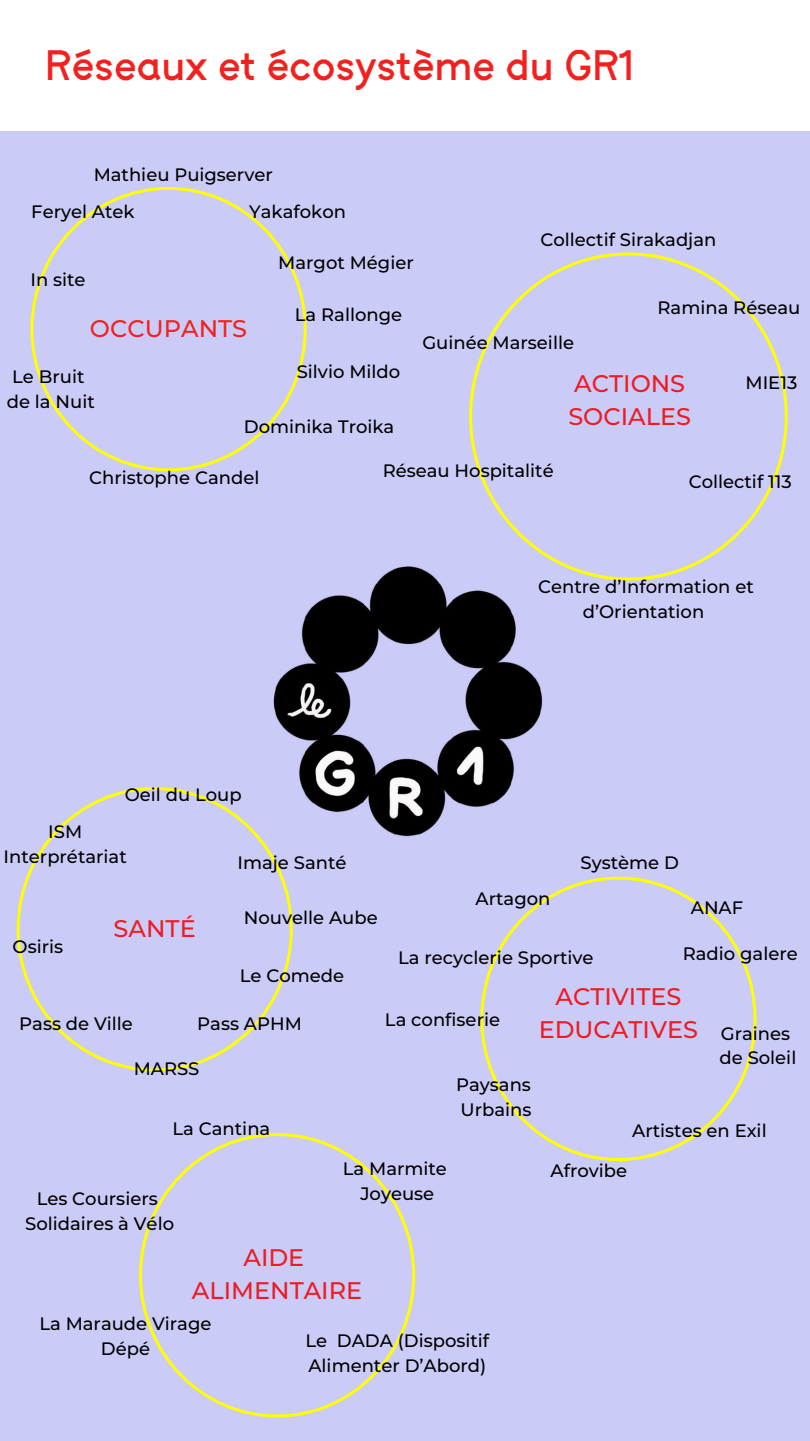
<style>
.page{position:relative;width:810px;height:1441px;background:#fff}
.page>*{position:absolute;margin:0;border:0;box-sizing:border-box;transform-origin:0 0}
.t1{font:40px "Btp";color:#f2211f}
.t2{font:500 24px/33px "Montserrat";color:#ed1c24;text-align:center}
.t3{font:500 24px "Montserrat";color:#f2211f}
.t4{font:500 18px/24.8px "Montserrat";color:#000;text-align:center}
</style>
<div class="page">
<div style="left:0;top:0;width:810px;height:1440px;background:#cbcbf7"></div>
<div style="left:0;top:0;width:810px;height:131px;background:#fff"></div>
<svg style="left:139px;top:1133px;width:276px;height:284px"></svg>
<img style="left:273px;top:566px;width:270px;height:271px">
<svg style="left:480px;top:876px;width:276px;height:284px"></svg>
<svg style="left:469px;top:252px;width:319px;height:328px"></svg>
<svg style="left:17px;top:786px;width:276px;height:285px"></svg>
<svg style="left:30px;top:187px;width:276px;height:284px"></svg>
<h1 class="t1" style="left:45px;top:40px;width:591px">Réseaux et écosystème du GR1</h1>
<p class="t4" style="left:94px;top:162px;width:181px">Mathieu Puigserver</p>
<p class="t4" style="left:31px;top:199px;width:105px">Feryel Atek</p>
<p class="t4" style="left:30px;top:267px;width:57px">In site</p>
<p class="t4" style="left:249px;top:199px;width:98px">Yakafokon</p>
<p class="t4" style="left:278px;top:250px;width:137px">Margot Mégier</p>
<h2 class="t3" style="left:90px;top:313px;width:159px">OCCUPANTS</h2>
<p class="t4" style="left:295px;top:302px;width:109px">La Rallonge</p>
<p class="t4" style="left:12px;top:364px;width:74px">Le Bruit</p>
<p class="t4" style="left:297px;top:359px;width:105px">Silvio Mildo</p>
<p class="t4" style="left:7px;top:389px;width:90px">de la Nuit</p>
<p class="t4" style="left:244px;top:414px;width:152px">Dominika Troika</p>
<p class="t4" style="left:540px;top:227px;width:177px">Collectif Sirakadjan</p>
<p class="t4" style="left:422px;top:330px;width:153px">Guinée Marseille</p>
<p class="t4" style="left:658px;top:295px;width:144px">Ramina Réseau</p>
<h2 class="t2" style="left:568px;top:367px;width:124px;text-align:left">ACTIONS<br>SOCIALES</h2>
<p class="t4" style="left:746px;top:370px;width:53px">MIE13</p>
<p class="t4" style="left:89px;top:465px;width:172px">Christophe Candel</p>
<p class="t4" style="left:383px;top:458px;width:173px">Réseau Hospitalité</p>
<p class="t4" style="left:689px;top:468px;width:105px">Collectif 113</p>
<p class="t4" style="left:538px;top:574px;width:217px">Centre d’Information et d’Orientation</p>
<p class="t4" style="left:125px;top:782px;width:118px">Oeil du Loup</p>
<p class="t4" style="left:4px;top:819px;width:125px">ISM<br>Interprétariat</p>
<p class="t4" style="left:237px;top:850px;width:111px">Imaje Santé</p>
<p class="t4" style="left:581px;top:850px;width:100px">Système D</p>
<p class="t4" style="left:13px;top:933px;width:52px">Osiris</p>
<h2 class="t2" style="left:114px;top:911px;width:84px">SANTÉ</h2>
<p class="t4" style="left:244px;top:904px;width:135px">Nouvelle Aube</p>
<p class="t4" style="left:240px;top:963px;width:106px">Le Comede</p>
<p class="t4" style="left:19px;top:1010px;width:115px">Pass de Ville</p>
<p class="t4" style="left:197px;top:1010px;width:106px">Pass APHM</p>
<p class="t4" style="left:134px;top:1055px;width:67px">MARSS</p>
<p class="t4" style="left:173px;top:1115px;width:99px">La Cantina</p>
<p class="t4" style="left:476px;top:885px;width:76px">Artagon</p>
<p class="t4" style="left:398px;top:945px;width:197px">La recyclerie Sportive</p>
<p class="t4" style="left:691px;top:895px;width:54px">ANAF</p>
<p class="t4" style="left:683px;top:940px;width:117px">Radio galere</p>
<p class="t4" style="left:385px;top:1006px;width:117px">La confiserie</p>
<p class="t4" style="left:456px;top:1072px;width:77px;text-align:left">Paysans<br>Urbains</p>
<h2 class="t2" style="left:539px;top:979px;width:161px">ACTIVITES<br>EDUCATIVES</h2>
<p class="t4" style="left:720px;top:1020px;width:78px;text-align:left">Graines de Soleil</p>
<p class="t4" style="left:632px;top:1118px;width:136px">Artistes en Exil</p>
<p class="t4" style="left:25px;top:1186px;width:150px">Les Coursiers<br>Solidaires à Vélo</p>
<p class="t4" style="left:343px;top:1155px;width:106px">La Marmite<br>Joyeuse</p>
<h2 class="t2" style="left:192px;top:1240px;width:172px">AIDE<br>ALIMENTAIRE</h2>
<p class="t4" style="left:39px;top:1310px;width:174px">La Maraude Virage<br>Dépé</p>
<p class="t4" style="left:305px;top:1327px;width:185px;text-align:left">Le DADA (Dispositif<br>Alimenter D’Abord)</p>
<p class="t4" style="left:551px;top:1158px;width:78px">Afrovibe</p>
</div>
